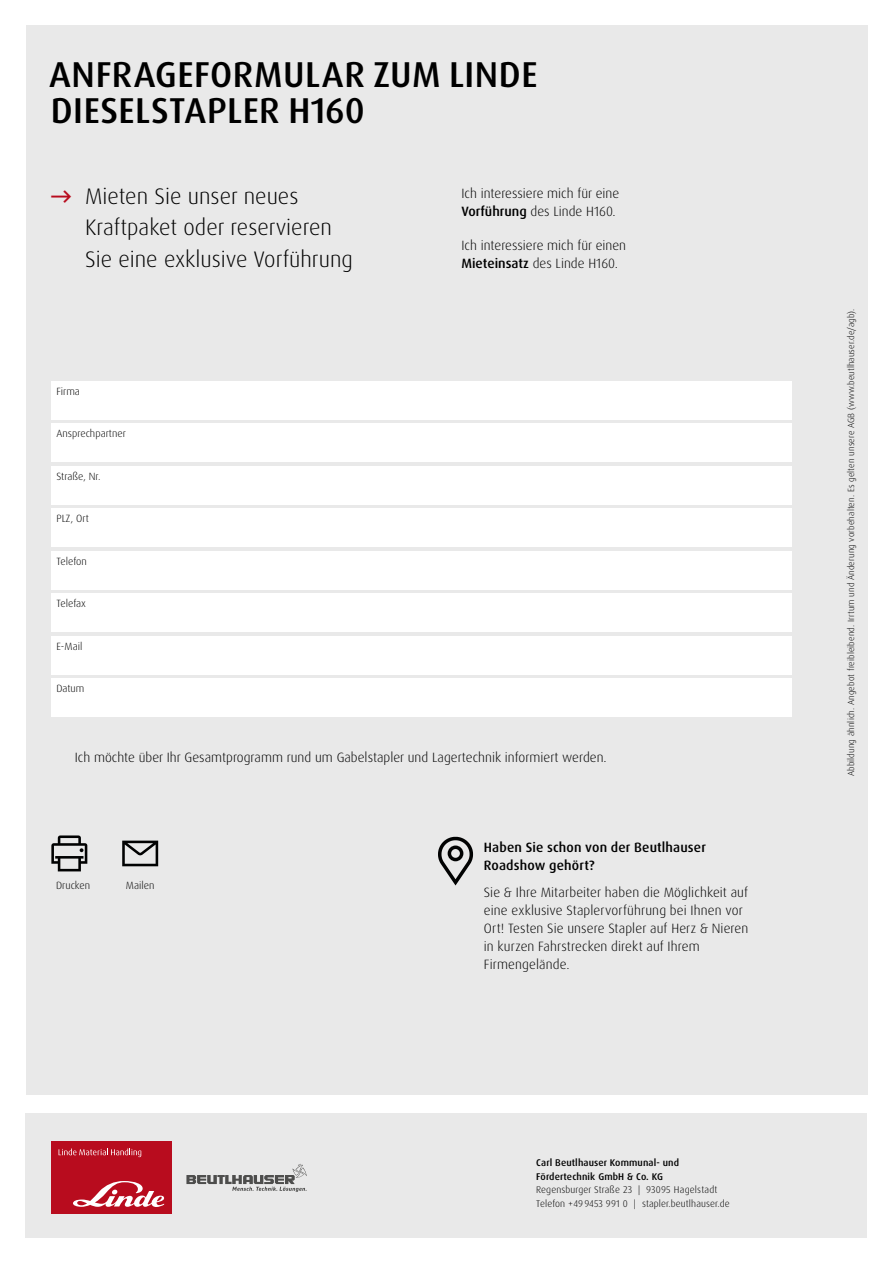
<style>
.page{position:relative;width:893px;height:1263px;background:#fff}
.page>*{position:absolute;margin:0;border:0;box-sizing:border-box;transform-origin:0 0}
.t1{font:500 36px/36px "Dax Pro";letter-spacing:.01em;color:#000}
.t2{font:300 22.5px/31.5px "Dax Pro";color:#000}
.t3{font:500 22.5px "Dax Pro";color:#b80c1e}
.t4{font:300 13.5px/18px "Dax Pro";color:#000}
.t5{font:500 13.5px/18px "Dax Pro";letter-spacing:.01em;color:#000}
.t6{font:300 10.5px "Dax Pro";color:#000}
.t7{font:300 9.75px/13.5px "Dax Pro";letter-spacing:.01em;color:#000}
.t8{font:500 9.75px/13.5px "Dax Pro";letter-spacing:.01em;color:#000}
.t9{font:300 9px "Dax Pro";letter-spacing:.01em;color:#000}
.s1{font-weight:500}
</style>
<div class="page">
<div style="left:26px;top:26px;width:842px;height:1069px;background:#e9e9e9"></div>
<div style="left:51px;top:381px;width:741px;height:38px;background:#fff"></div>
<svg style="left:438px;top:837px;width:35px;height:48px"></svg>
<div style="left:51px;top:424px;width:741px;height:38px;background:#fff"></div>
<div style="left:51px;top:466px;width:741px;height:38px;background:#fff"></div>
<div style="left:51px;top:509px;width:741px;height:38px;background:#fff"></div>
<div style="left:51px;top:551px;width:741px;height:38px;background:#fff"></div>
<div style="left:51px;top:594px;width:741px;height:38px;background:#fff"></div>
<div style="left:51px;top:636px;width:741px;height:39px;background:#fff"></div>
<div style="left:51px;top:679px;width:741px;height:38px;background:#fff"></div>
<svg style="left:51px;top:835px;width:36px;height:36px"></svg>
<svg style="left:122px;top:841px;width:36px;height:25px"></svg>
<div style="left:26px;top:1113px;width:841px;height:124px;background:#e9e9e9"></div>
<svg style="left:186px;top:1164px;width:121px;height:28px"></svg>
<div style="left:51px;top:1142px;width:120px;height:72px;background:#b80c1e"></div>
<svg style="left:73px;top:1181px;width:92px;height:26px"></svg>
<svg style="left:59px;top:1148px;width:82px;height:9px"></svg>
<h1 class="t1" style="left:49px;top:57px;width:490px">ANFRAGEFORMULAR ZUM LINDE<br>DIESELSTAPLER H160</h1>
<h2 class="t3" style="left:51px;top:181px;width:23px">→</h2>
<h2 class="t2" style="left:85px;top:180px;width:269px">Mieten Sie unser neues<br>Kraftpaket oder reservieren<br>Sie eine exklusive Vorführung</h2>
<p class="t6" style="left:56px;top:384px;width:25px">Firma</p>
<p class="t6" style="left:56px;top:427px;width:71px">Ansprechpartner</p>
<p class="t6" style="left:56px;top:469px;width:46px">Straße, Nr.</p>
<p class="t6" style="left:56px;top:512px;width:34px">PLZ, Ort</p>
<p class="t6" style="left:56px;top:554px;width:32px">Telefon</p>
<p class="t6" style="left:56px;top:597px;width:31px">Telefax</p>
<p class="t6" style="left:56px;top:639px;width:28px">E-Mail</p>
<p class="t6" style="left:56px;top:682px;width:30px">Datum</p>
<p class="t4" style="left:461px;top:184px;width:159px">Ich interessiere mich für eine<br><span class="s1">Vorführung</span> des Linde H160.</p>
<p class="t4" style="left:461px;top:236px;width:166px">Ich interessiere mich für einen<br><span class="s1">Mieteinsatz</span> des Linde H160.</p>
<p class="t4" style="left:75px;top:748px;width:533px">Ich möchte über Ihr Gesamtprogramm rund um Gabelstapler und Lagertechnik informiert werden.</p>
<p class="t6" style="left:56px;top:878px;width:36px">Drucken</p>
<p class="t6" style="left:126px;top:878px;width:30px">Mailen</p>
<p class="t5" style="left:484px;top:838px;width:224px">Haben Sie schon von der Beutlhauser<br>Roadshow gehört?</p>
<p class="t4" style="left:484px;top:883px;width:266px">Sie &amp; Ihre Mitarbeiter haben die Möglichkeit auf eine exklusive Staplervorführung bei Ihnen vor Ort! Testen Sie unsere Stapler auf Herz &amp; Nieren in kurzen Fahrstrecken direkt auf Ihrem Firmengelände.</p>
<p class="t8" style="left:536px;top:1156px;width:144px">Carl Beutlhauser Kommunal- und<br>Fördertechnik GmbH &amp; Co. KG</p>
<p class="t7" style="left:536px;top:1183px;width:195px">Regensburger Straße 23 | 93095 Hagelstadt<br>Telefon +49 9453 991 0 | stapler.beutlhauser.de</p>
<p class="t9" style="left:845px;top:776px;width:469px;rotate:-90deg">Abbildung ähnlich. Angebot freibleibend. Irrtum und Änderung vorbehalten. Es gelten unsere AGB (www.beutlhauser.de/agb).</p>
</div>
